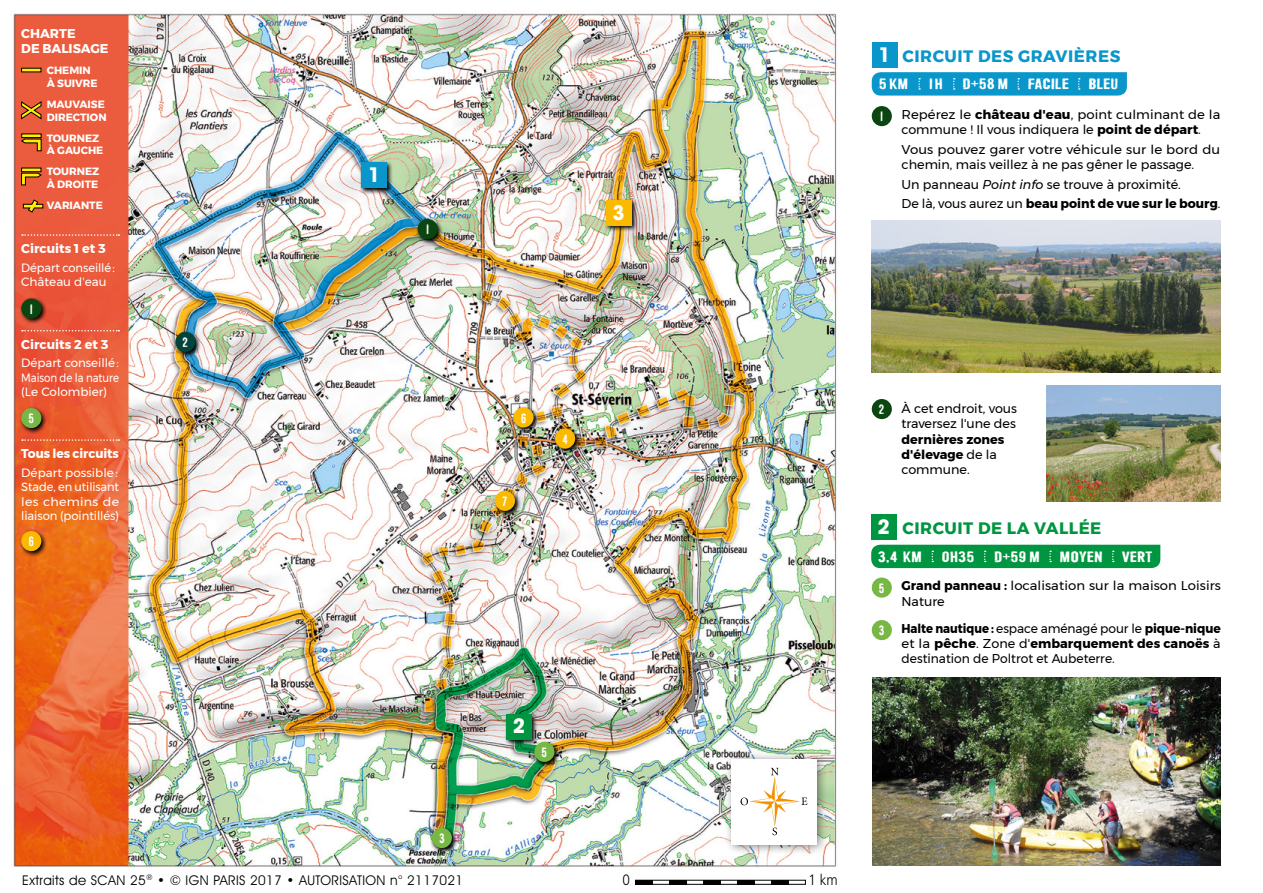
<style>
.page{position:relative;width:1263px;height:893px;background:#fff}
.page>*{position:absolute;margin:0;border:0;box-sizing:border-box;transform-origin:0 0}
.t1{font:700 20.55px "Avant Garde IT Cby BT";color:#fff}
.t2{font:700 16.5px "Montserrat";letter-spacing:.03em;color:#0996ca}
.t3{font:700 16.5px "Montserrat";letter-spacing:.03em;color:#009641}
.t4{font:15px "Shoemaker";color:#fff;scale:1.3 1}
.t5{font:300 15px "Frutiger";color:#000;scale:.9 1}
.t6{font:13.5px "Avant Garde IT Cby BT";letter-spacing:.03em;color:#000}
.t7{font:13.5px "Shoemaker";color:#fff}
.t8{font:12.75px/15.3px "Montserrat";color:#000}
.t9{font:12.75px/15.3px "Montserrat";color:#000;text-align:justify;scale:.96 1}
.t10{font:12.75px/15.3px "Montserrat";color:#000;scale:1.05 1}
.t11{font:700 12.75px/15.3px "Montserrat";color:#fff}
.t12{font:12.75px/15.3px "Montserrat";color:#000;scale:1.04 1}
.t13{font:700 12.75px/15.3px "Montserrat";color:#000}
.t14{font:12px/14.4px "Montserrat";letter-spacing:-.005em;color:#fff;text-align:justify}
.t15{font:12px/14.4px "Montserrat";letter-spacing:-.005em;color:#fff;scale:.96 1}
.t16{font:700 10.5px/12.6px "Montserrat";color:#fff}
.s1{font-weight:700}
.s2{font-style:italic}
.s3{font-weight:400}
.s4{font-family:"Shoemaker";font-size:13.5px;color:#fff}
</style>
<div class="page">
<img style="left:12px;top:10px;width:1209px;height:875px">
<img style="left:872px;top:220px;width:348px;height:153px">
<img style="left:1046px;top:386px;width:174px;height:115px">
<img style="left:872px;top:677px;width:349px;height:188px">
<div style="left:724px;top:752px;width:104px;height:103px;background:#000;opacity:.5"></div>
<div style="left:731px;top:759px;width:85px;height:85px;background:#fff"></div>
<div style="left:21px;top:134px;width:20px;height:4px;border:1px solid #000"></div>
<svg style="left:21px;top:138px;width:21px;height:13px"></svg>
<svg style="left:21px;top:101px;width:21px;height:19px"></svg>
<svg style="left:740px;top:768px;width:67px;height:67px"></svg>
<div style="left:872px;top:43px;width:25px;height:25px;background:#0996ca"></div>
<svg style="left:604px;top:198px;width:34px;height:34px"></svg>
<div style="left:606px;top:200px;width:25px;height:26px;background:#fbba00"></div>
<svg style="left:360px;top:161px;width:33px;height:34px"></svg>
<div style="left:361px;top:163px;width:26px;height:25px;background:#0996ca"></div>
<svg style="left:505px;top:712px;width:33px;height:34px"></svg>
<div style="left:506px;top:714px;width:26px;height:25px;background:#009641"></div>
<div style="left:871px;top:514px;width:26px;height:26px;background:#009641"></div>
<div style="left:21px;top:168px;width:20px;height:4px;border:1px solid #000"></div>
<svg style="left:21px;top:172px;width:21px;height:14px"></svg>
<svg style="left:23px;top:199px;width:20px;height:14px"></svg>
<hr style="left:635px;top:880px;width:17px;height:4px;background:#000">
<hr style="left:669px;top:880px;width:17px;height:4px;background:#000">
<hr style="left:703px;top:880px;width:17px;height:4px;background:#000">
<hr style="left:737px;top:880px;width:17px;height:4px;background:#000">
<hr style="left:771px;top:880px;width:17px;height:4px;background:#000">
<svg style="left:872px;top:72px;width:255px;height:24px;background:#129acc"></svg>
<svg style="left:1102px;top:525px;width:2px;height:11px"></svg>
<svg style="left:416px;top:217px;width:28px;height:28px"></svg>
<div style="left:418px;top:219px;width:20px;height:20px;background:#0b4510;border-radius:50%"></div>
<svg style="left:174px;top:330px;width:27px;height:28px"></svg>
<div style="left:175px;top:332px;width:20px;height:20px;background:#00443c;border-radius:50%"></div>
<div style="left:872px;top:106px;width:20px;height:20px;background:#0b4510;border-radius:50%"></div>
<div style="left:872px;top:399px;width:20px;height:20px;background:#0b4510;border-radius:50%"></div>
<div style="left:872px;top:620px;width:20px;height:20px;background:#76b843;border-radius:50%"></div>
<svg style="left:430px;top:826px;width:28px;height:28px"></svg>
<div style="left:432px;top:828px;width:20px;height:20px;background:#76b843;border-radius:50%"></div>
<svg style="left:533px;top:740px;width:27px;height:28px"></svg>
<div style="left:534px;top:742px;width:20px;height:20px;background:#76b843;border-radius:50%"></div>
<div style="left:871px;top:545px;width:289px;height:23px;background:#009641"></div>
<div style="left:872px;top:577px;width:20px;height:21px;background:#76b843;border-radius:50%"></div>
<svg style="left:553px;top:427px;width:28px;height:28px"></svg>
<div style="left:555px;top:428px;width:20px;height:21px;background:#fbba00;border-radius:50%"></div>
<svg style="left:493px;top:489px;width:28px;height:28px"></svg>
<div style="left:495px;top:491px;width:20px;height:20px;background:#fbba00;border-radius:50%"></div>
<svg style="left:512px;top:406px;width:27px;height:27px"></svg>
<div style="left:513px;top:407px;width:20px;height:20px;background:#fbba00;border-radius:50%"></div>
<svg style="left:20px;top:297px;width:27px;height:28px"></svg>
<div style="left:21px;top:298px;width:20px;height:21px;background:#0b4510;border-radius:50%"></div>
<svg style="left:20px;top:406px;width:27px;height:28px"></svg>
<div style="left:21px;top:408px;width:20px;height:20px;background:#76b843;border-radius:50%"></div>
<svg style="left:22px;top:330px;width:97px;height:1px"></svg>
<svg style="left:22px;top:234px;width:97px;height:2px"></svg>
<svg style="left:20px;top:529px;width:27px;height:28px"></svg>
<div style="left:21px;top:531px;width:20px;height:20px;background:#fbba00;border-radius:50%"></div>
<svg style="left:22px;top:439px;width:97px;height:2px"></svg>
<p class="t11" style="left:21px;top:26px;width:89px">CHARTE<br>DE BALISAGE</p>
<p class="t16" style="left:47px;top:64px;width:52px">CHEMIN<br>À SUIVRE</p>
<p class="t16" style="left:47px;top:98px;width:61px">MAUVAISE<br>DIRECTION</p>
<p class="t16" style="left:47px;top:132px;width:58px">TOURNEZ<br>À GAUCHE</p>
<p class="t16" style="left:47px;top:165px;width:54px">TOURNEZ<br>À DROITE</p>
<p class="t16" style="left:47px;top:199px;width:58px">VARIANTE</p>
<p class="t11" style="left:21px;top:241px;width:86px">Circuits 1 et 3</p>
<p class="t15" style="left:21px;top:260px;width:99px">Départ conseillé:<br>Château d'eau</p>
<p class="t7" style="left:29px;top:301px;width:6px">1</p>
<p class="t11" style="left:21px;top:337px;width:89px">Circuits 2 et 3</p>
<p class="t14" style="left:21px;top:356px;width:99px">Départ conseillé:<br>Maison de la nature (Le Colombier)</p>
<p class="t7" style="left:28px;top:411px;width:7px">5</p>
<p class="t11" style="left:21px;top:446px;width:99px">Tous les circuits</p>
<p class="t14" style="left:21px;top:465px;width:99px">Départ possible:<br>Stade, en utilisant les chemins de liaison (pointillés)</p>
<p class="t7" style="left:28px;top:534px;width:7px">6</p>
<p class="t7" style="left:183px;top:335px;width:7px">2</p>
<h1 class="t1" style="left:368px;top:162px;width:14px">1</h1>
<p class="t7" style="left:425px;top:222px;width:6px">1</p>
<h1 class="t1" style="left:612px;top:200px;width:14px">3</h1>
<p class="t7" style="left:521px;top:410px;width:7px">6</p>
<p class="t7" style="left:502px;top:494px;width:7px">7</p>
<p class="t7" style="left:562px;top:431px;width:7px">4</p>
<p class="t7" style="left:439px;top:831px;width:7px">3</p>
<h1 class="t1" style="left:513px;top:714px;width:14px">2</h1>
<p class="t7" style="left:542px;top:745px;width:7px">5</p>
<p class="t6" style="left:22px;top:872px;width:442px">Extraits de SCAN 25<sup>®</sup> • © IGN PARIS 2017 • AUTORISATION n° 2117021</p>
<p class="t5" style="left:808px;top:871px;width:34px">1 km</p>
<p class="t5" style="left:622px;top:871px;width:10px">0</p>
<p class="t2" style="left:902px;top:43px;width:219px">CIRCUIT DES GRAVIÈRES</p>
<h1 class="t1" style="left:878px;top:42px;width:14px">1</h1>
<p class="t4" style="left:879px;top:76px;width:24px">5KM</p>
<p class="t4" style="left:928px;top:76px;width:13px">1H</p>
<p class="t4" style="left:962px;top:76px;width:37px">D+58M</p>
<p class="t4" style="left:1028px;top:76px;width:33px">FACILE</p>
<p class="t4" style="left:1088px;top:76px;width:25px">BLEU</p>
<p class="t7" style="left:879px;top:109px;width:6px">1</p>
<p class="t8" style="left:901px;top:106px;width:320px">Repérez le <span class="s1">château d'eau</span>, point culminant de la commune ! Il vous indiquera le <span class="s1">point de départ</span>.</p>
<p class="t10" style="left:901px;top:141px;width:305px">Vous pouvez garer votre véhicule sur le bord du chemin, mais veillez à ne pas gêner le passage.</p>
<p class="t8" style="left:901px;top:174px;width:320px;line-height:19.5px">Un panneau <span class="s2">Point info</span> se trouve à proximité.<br>De là, vous aurez un <span class="s1">beau point de vue sur le bourg</span>.</p>
<p class="t7" style="left:879px;top:402px;width:7px">2</p>
<p class="t8" style="left:901px;top:401px;width:117px">À cet endroit, vous traversez l'une des</p>
<p class="t13" style="left:901px;top:432px;width:104px">dernières zones d'élevage <span class="s3">de la commune.</span></p>
<p class="t3" style="left:902px;top:515px;width:200px">CIRCUIT DE LA VALLÉE</p>
<p class="t4" style="left:878px;top:548px;width:36px">3,4 KM</p>
<p class="t4" style="left:941px;top:548px;width:27px">0H35</p>
<p class="t4" style="left:994px;top:548px;width:37px">D+59M</p>
<p class="t4" style="left:1059px;top:548px;width:35px">MOYEN</p>
<p class="t4" style="left:1122px;top:548px;width:25px">VERT</p>
<h1 class="t1" style="left:877px;top:514px;width:14px">2</h1>
<p class="t7" style="left:879px;top:580px;width:7px">5</p>
<p class="t12" style="left:901px;top:578px;width:309px"><span class="s1">Grand panneau :</span> localisation sur la maison Loisirs<br>Nature</p>
<p class="t9" style="left:901px;top:620px;width:334px;text-indent:-23px"><span class="s4">3</span> <span class="s1">Halte nautique :</span> espace aménagé pour le <span class="s1">pique-nique </span>et la <span class="s1">pêche</span>. Zone d'<span class="s1">embarquement des canoës</span> à destination de Poltrot et Aubeterre.</p>
</div>
